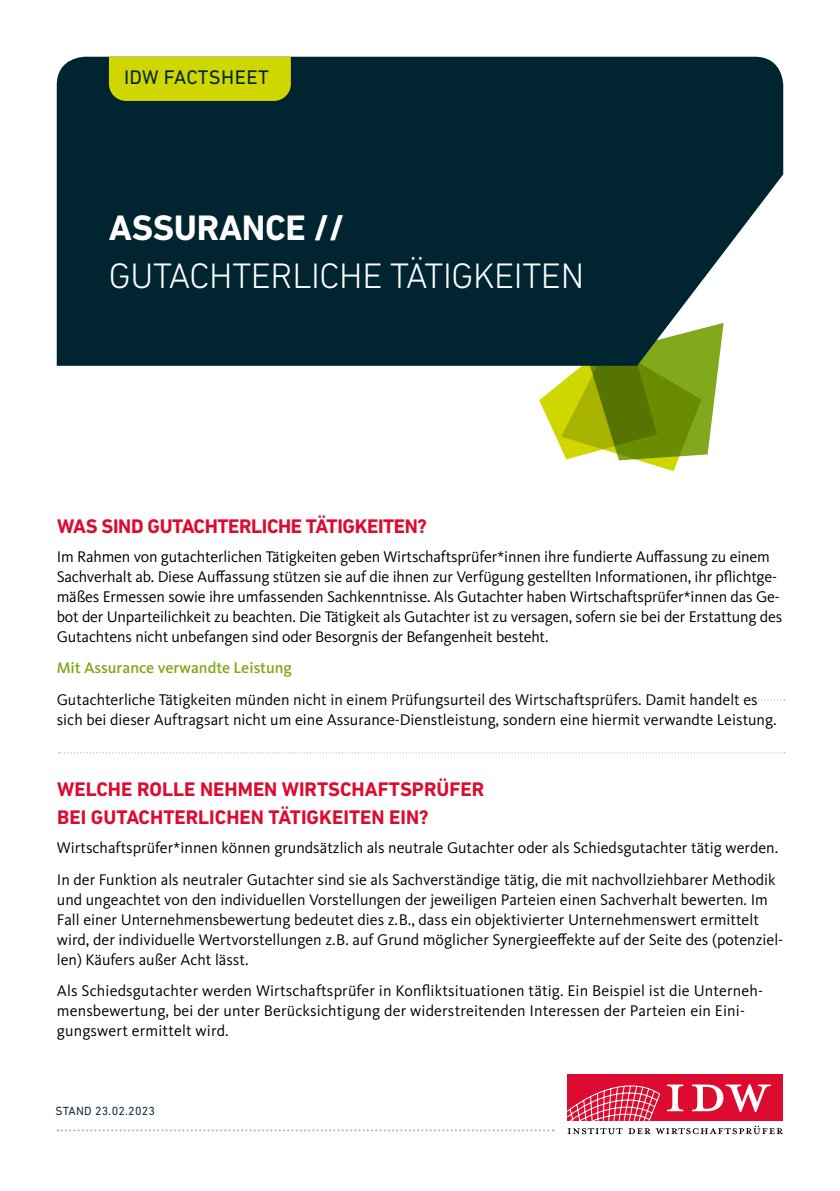
<style>
.page{position:relative;width:840px;height:1191px;background:#fff}
.page>*{position:absolute;margin:0;border:0;box-sizing:border-box;transform-origin:0 0}
.t1{font:300 36px "DIN Next LT Pro";letter-spacing:-.01em;color:#fff}
.t2{font:700 36px "DIN Next LT Pro";letter-spacing:-.01em;color:#fff}
.t3{font:700 20px/28px "DIN Next LT Pro";color:#dd0b2f}
.t4{font:700 20px "DIN Next LT Pro";letter-spacing:-.02em;color:#dd0b2f}
.t5{font:20px "DIN Next LT Pro";letter-spacing:.02em;color:#002531}
.t6{font:16px/20px "Kievit IDW";color:#000}
.t7{font:500 16px "Kievit IDW";color:#82a81c}
.t8{font:12px "DIN Next LT Pro";letter-spacing:.02em;color:#142e3d}
</style>
<div class="page">
<svg style="left:539px;top:366px;width:180px;height:105px"></svg>
<div style="left:57px;top:57px;width:725px;height:309px;background:#002531"></div>
<div style="left:567px;top:1074px;width:215px;height:46px;background:#dd0b2f"></div>
<svg style="left:567px;top:1084px;width:215px;height:50px"></svg>
<svg style="left:58px;top:1129px;width:495px;height:2px"></svg>
<div style="left:109px;top:57px;width:182px;height:44px;background:#cfd600"></div>
<svg style="left:58px;top:699px;width:726px;height:1px"></svg>
<svg style="left:58px;top:752px;width:726px;height:1px"></svg>
<p class="t5" style="left:124px;top:66px;width:146px">IDW FACTSHEET</p>
<h1 class="t2" style="left:109px;top:207px;width:237px">ASSURANCE //</h1>
<h1 class="t1" style="left:109px;top:255px;width:476px">GUTACHTERLICHE TÄTIGKEITEN</h1>
<p class="t4" style="left:57px;top:514px;width:371px">WAS SIND GUTACHTERLICHE TÄTIGKEITEN?</p>
<p class="t6" style="left:57px;top:546px;width:726px">Im Rahmen von gutachterlichen Tätigkeiten geben Wirtschaftsprüfer*innen ihre fundierte Auffassung zu einem Sachverhalt ab. Diese Auffassung stützen sie auf die ihnen zur Verfügung gestellten Informationen, ihr pflichtge&shy;mäßes Ermessen sowie ihre umfassenden Sachkenntnisse. Als Gutachter haben Wirtschaftsprüfer*innen das Ge&shy;bot der Unparteilichkeit zu beachten. Die Tätigkeit als Gutachter ist zu versagen, sofern sie bei der Erstattung des Gutachtens nicht unbefangen sind oder Besorgnis der Befangenheit besteht.</p>
<p class="t7" style="left:57px;top:658px;width:236px">Mit Assurance verwandte Leistung</p>
<p class="t6" style="left:57px;top:689px;width:721px">Gutachterliche Tätigkeiten münden nicht in einem Prüfungsurteil des Wirtschaftsprüfers. Damit handelt es sich bei dieser Auftragsart nicht um eine Assurance-Dienstleistung, sondern eine hiermit verwandte Leistung.</p>
<p class="t3" style="left:57px;top:775px;width:428px">WELCHE ROLLE NEHMEN WIRTSCHAFTSPRÜFER<br>BEI GUTACHTERLICHEN TÄTIGKEITEN EIN?</p>
<p class="t6" style="left:57px;top:832px;width:722px;line-height:31.4px">Wirtschaftsprüfer*innen können grundsätzlich als neutrale Gutachter oder als Schiedsgutachter tätig werden.<br>In der Funktion als neutraler Gutachter sind sie als Sachverständige tätig, die mit nachvollziehbarer Methodik</p>
<p class="t6" style="left:57px;top:889px;width:727px">und ungeachtet von den individuellen Vorstellungen der jeweiligen Parteien einen Sachverhalt bewerten. Im Fall einer Unternehmensbewertung bedeutet dies z.B., dass ein objektivierter Unternehmenswert ermittelt wird, der individuelle Wertvorstellungen z.B. auf Grund möglicher Synergieeffekte auf der Seite des (potenziel&shy;len) Käufers außer Acht lässt.</p>
<p class="t6" style="left:57px;top:980px;width:707px">Als Schiedsgutachter werden Wirtschaftsprüfer in Konfliktsituationen tätig. Ein Beispiel ist die Unterneh&shy;mensbewertung, bei der unter Berücksichtigung der widerstreitenden Interessen der Parteien ein Eini&shy;gungswert ermittelt wird.</p>
<p class="t8" style="left:56px;top:1104px;width:101px">STAND 23.02.2023</p>
</div>
